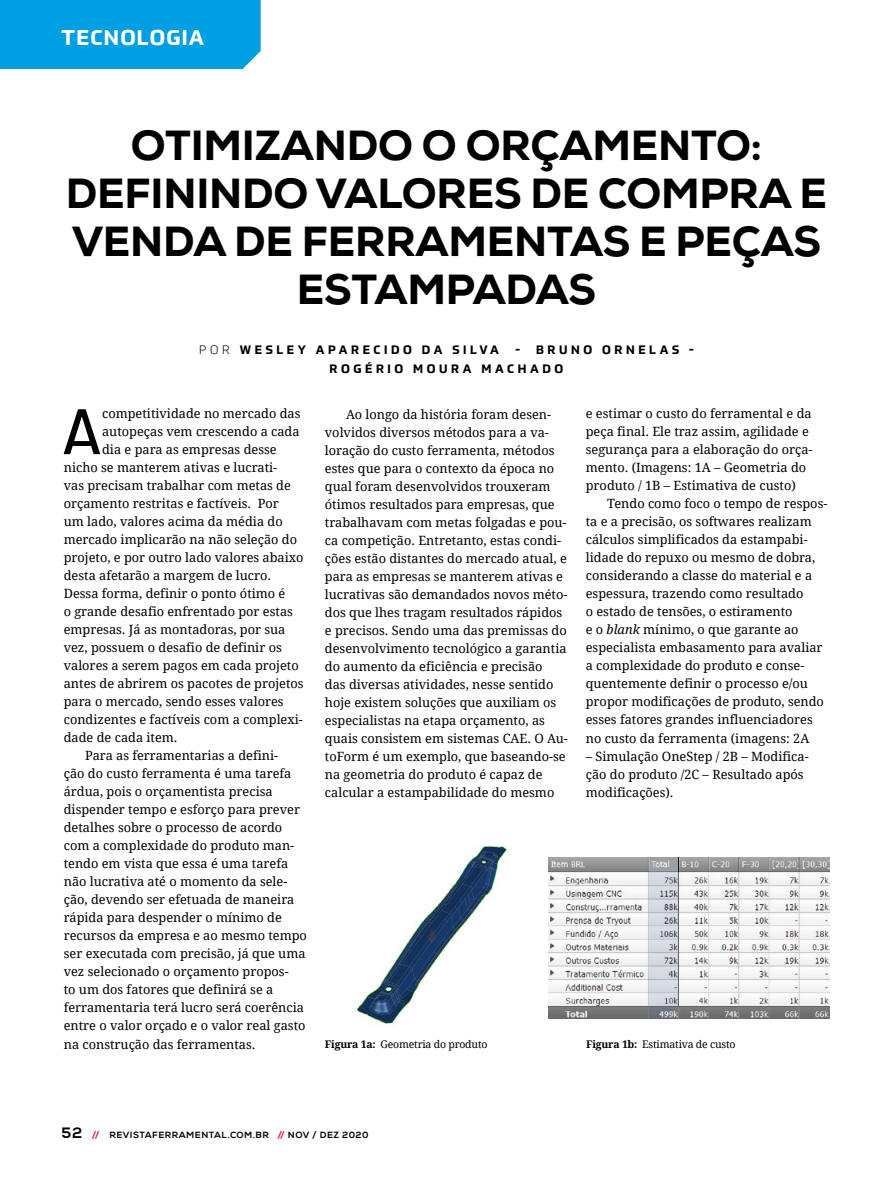
<style>
.page{position:relative;width:893px;height:1191px;background:#fff}
.page>*{position:absolute;margin:0;border:0;box-sizing:border-box;transform-origin:0 0}
.t1{font:500 64.2px "Barlow";color:#000}
.t2{font:800 42px/48px "Nexa";letter-spacing:-.005em;color:#000;text-align:center}
.t3{font:700 21px "Prometo";letter-spacing:.06em;color:#fff}
.t4{font:12.75px/18px "Droid Serif";color:#000}
.t5{font:700 12px/19.5px "Prometo";letter-spacing:.3em;color:#000}
.t6{font:10.5px "Droid Serif";letter-spacing:-.02em;color:#000}
.t7{font:800 9px "Nexa";letter-spacing:.05em;color:#000}
.s1{font-weight:300}
.s2{font-style:italic}
.s3{font-weight:700}
.s4{font-size:15px}
.s5{color:#e40521}
</style>
<div class="page">
<div style="left:0;top:0;width:261px;height:69px;background:#009fe3"></div>
<img style="left:354px;top:845px;width:154px;height:181px">
<img style="left:548px;top:857px;width:281px;height:161px">
<h3 class="t3" style="left:61px;top:24px;width:145px">TECNOLOGIA</h3>
<h2 class="t2" style="left:66px;top:121px;width:763px">OTIMIZANDO O ORÇAMENTO:<br>DEFININDO VALORES DE COMPRA E<br>VENDA DE FERRAMENTAS E PEÇAS<br>ESTAMPADAS</h2>
<p class="t5" style="left:199px;top:339px;width:301px"><span class="s1">POR</span> WESLEY APARECIDO DA SILVA</p>
<p class="t5" style="left:330px;top:339px;width:366px;text-indent:186px">- BRUNO ORNELAS -<br>ROGÉRIO MOURA MACHADO</p>
<h1 class="t1" style="left:62px;top:384px;width:42px">A</h1>
<p class="t4" style="left:102px;top:405px;width:200px">competitividade no mercado das</p>
<p class="t4" style="left:102px;top:423px;width:199px">autopeças vem crescendo a cada</p>
<p class="t4" style="left:102px;top:441px;width:176px">dia e para as empresas desse</p>
<p class="t4" style="left:64px;top:459px;width:215px">nicho se manterem ativas e lucrati-</p>
<p class="t4" style="left:64px;top:477px;width:229px">vas precisam trabalhar com metas de</p>
<p class="t4" style="left:64px;top:495px;width:217px">orçamento restritas e factíveis. Por</p>
<p class="t4" style="left:64px;top:513px;width:220px">um lado, valores acima da média do</p>
<p class="t4" style="left:64px;top:531px;width:235px">mercado implicarão na não seleção do</p>
<p class="t4" style="left:64px;top:549px;width:241px">projeto, e por outro lado valores abaixo</p>
<p class="t4" style="left:64px;top:567px;width:209px">desta afetarão a margem de lucro.</p>
<p class="t4" style="left:64px;top:585px;width:223px">Dessa forma, definir o ponto ótimo é</p>
<p class="t4" style="left:64px;top:603px;width:231px">o grande desafio enfrentado por estas</p>
<p class="t4" style="left:64px;top:621px;width:223px">empresas. Já as montadoras, por sua</p>
<p class="t4" style="left:64px;top:639px;width:220px">vez, possuem o desafio de definir os</p>
<p class="t4" style="left:64px;top:657px;width:236px">valores a serem pagos em cada projeto</p>
<p class="t4" style="left:64px;top:675px;width:241px">antes de abrirem os pacotes de projetos</p>
<p class="t4" style="left:64px;top:693px;width:221px">para o mercado, sendo esses valores</p>
<p class="t4" style="left:64px;top:711px;width:241px">condizentes e factíveis com a complexi-</p>
<p class="t4" style="left:64px;top:729px;width:115px">dade de cada item.</p>
<p class="t4" style="left:85px;top:747px;width:195px">Para as ferramentarias a defini-</p>
<p class="t4" style="left:64px;top:765px;width:229px">ção do custo ferramenta é uma tarefa</p>
<p class="t4" style="left:64px;top:783px;width:210px">árdua, pois o orçamentista precisa</p>
<p class="t4" style="left:64px;top:801px;width:238px">dispender tempo e esforço para prever</p>
<p class="t4" style="left:64px;top:819px;width:220px">detalhes sobre o processo de acordo</p>
<p class="t4" style="left:64px;top:837px;width:232px">com a complexidade do produto man-</p>
<p class="t4" style="left:64px;top:855px;width:226px">tendo em vista que essa é uma tarefa</p>
<p class="t4" style="left:64px;top:873px;width:225px">não lucrativa até o momento da sele-</p>
<p class="t4" style="left:64px;top:891px;width:232px">ção, devendo ser efetuada de maneira</p>
<p class="t4" style="left:64px;top:909px;width:220px">rápida para despender o mínimo de</p>
<p class="t4" style="left:64px;top:927px;width:245px">recursos da empresa e ao mesmo tempo</p>
<p class="t4" style="left:64px;top:945px;width:243px">ser executada com precisão, já que uma</p>
<p class="t4" style="left:64px;top:963px;width:226px">vez selecionado o orçamento propos-</p>
<p class="t4" style="left:64px;top:981px;width:211px">to um dos fatores que definirá se a</p>
<p class="t4" style="left:64px;top:999px;width:242px">ferramentaria terá lucro será coerência</p>
<p class="t4" style="left:64px;top:1017px;width:243px">entre o valor orçado e o valor real gasto</p>
<p class="t4" style="left:64px;top:1035px;width:193px">na construção das ferramentas.</p>
<p class="t4" style="left:325px;top:405px;width:244px;text-indent:21px">Ao longo da história foram desen&shy;volvidos diversos métodos para a va&shy;loração do custo ferramenta, métodos estes que para o contexto da época no qual foram desenvolvidos trouxeram ótimos resultados para empresas, que trabalhavam com metas folgadas e pou&shy;ca competição. Entretanto, estas condi&shy;ções estão distantes do mercado atual, e para as empresas se manterem ativas e lucrativas são demandados novos méto&shy;dos que lhes tragam resultados rápidos e precisos. Sendo uma das premissas do desenvolvimento tecnológico a garantia do aumento da eficiência e precisão<br>das diversas atividades, nesse sentido hoje existem soluções que auxiliam os especialistas na etapa orçamento, as quais consistem em sistemas CAE. O Au&shy;toForm é um exemplo, que baseando-se na geometria do produto é capaz de calcular a estampabilidade do mesmo</p>
<p class="t4" style="left:586px;top:405px;width:228px">e estimar o custo do ferramental e da peça final. Ele traz assim, agilidade e segurança para a elaboração do orça&shy;mento. (Imagens: 1A – Geometria do produto / 1B – Estimativa de custo)</p>
<p class="t4" style="left:586px;top:495px;width:243px;text-indent:21px">Tendo como foco o tempo de respos&shy;ta e a precisão, os softwares realizam cálculos simplificados da estampabi&shy;lidade do repuxo ou mesmo de dobra, considerando a classe do material e a espessura, trazendo como resultado<br>o estado de tensões, o estiramento<br>e o <span class="s2">blank</span> mínimo, o que garante ao especialista embasamento para avaliar a complexidade do produto e conse&shy;quentemente definir o processo e/ou propor modificações de produto, sendo esses fatores grandes influenciadores no custo da ferramenta (imagens: 2A</p>
<p class="t4" style="left:586px;top:747px;width:224px">– Simulação OneStep / 2B – Modifica&shy;ção do produto /2C – Resultado após modificações).</p>
<p class="t6" style="left:325px;top:1038px;width:164px"><span class="s3">Figura 1a:</span> Geometria do produto</p>
<p class="t6" style="left:586px;top:1038px;width:151px"><span class="s3">Figura 1b:</span> Estimativa de custo</p>
<p class="t7" style="left:62px;top:1129px;width:308px"><span class="s4">52</span> <span class="s5">//</span> REVISTAFERRAMENTAL.COM.BR <span class="s5">//</span> NOV / DEZ 2020</p>
</div>
